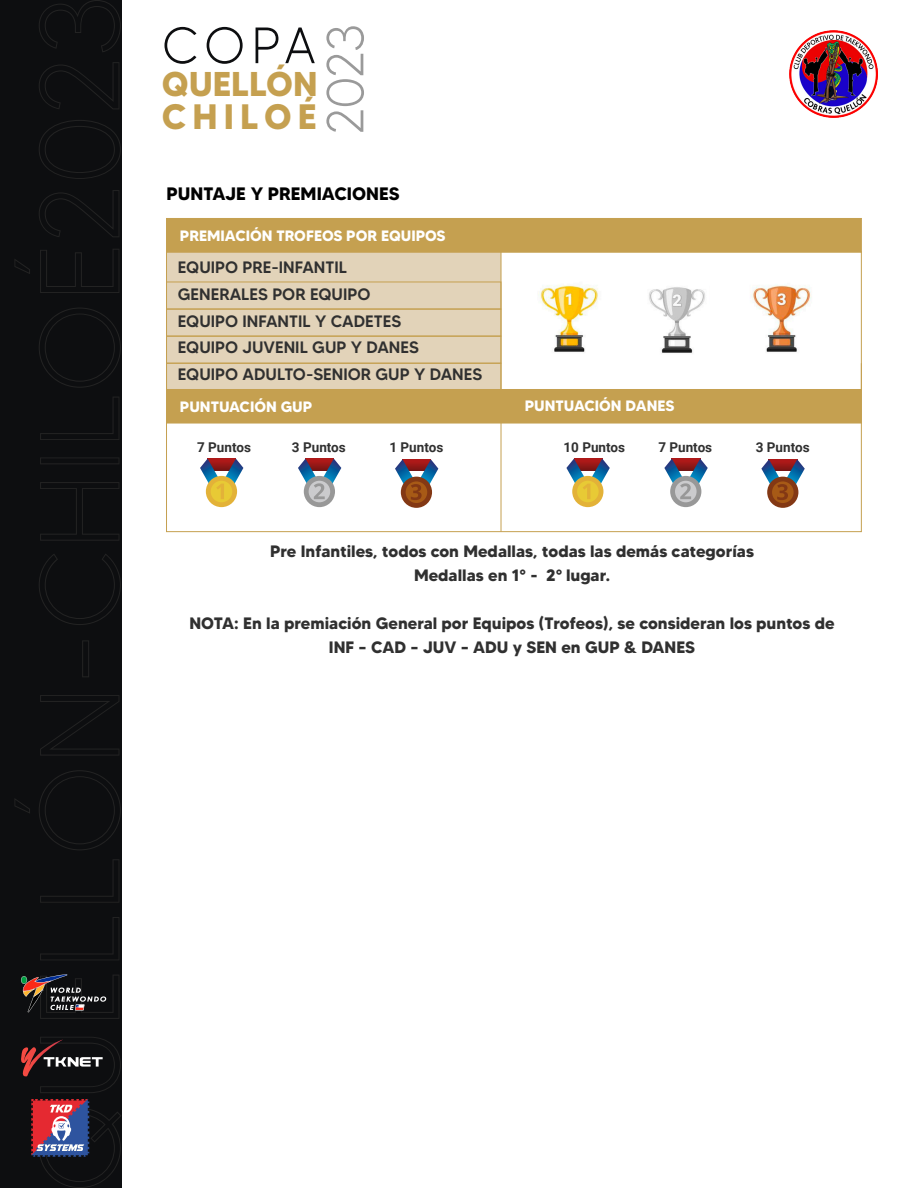
<style>
.page{position:relative;width:918px;height:1188px;background:#fff}
.page>*{position:absolute;margin:0;border:0;box-sizing:border-box;transform-origin:0 0}
.t1{font:300 51.9px "MADETOMMY";color:#9a9a9a}
.t2{font:300 51px "MADETOMMY";color:#0d0e10}
.t3{font:700 35.25px "MADETOMMY";letter-spacing:.175em;color:#c5a050}
.t4{font:700 34.35px "MADETOMMY";letter-spacing:-.005em;color:#c5a050}
.t5{font:700 18px "MADETOMMY";color:#000}
.t6{font:700 16.5px/24px "MADETOMMY";color:#303030;text-align:center}
.t7{font:500 16.5px/27px "MADETOMMY";color:#303030}
.t8{font:700 15px "MADETOMMY";color:#fff}
.t9{font:700 13.5px "Roboto";color:#303030}
</style>
<div class="page">
<div style="left:0;top:0;width:122px;height:1188px;background:#0d0e10"></div>
<svg style="left:40px;top:917px;width:79px;height:43px"></svg>
<svg style="left:40px;top:859px;width:79px;height:44px"></svg>
<svg style="left:14px;top:770px;width:107px;height:80px"></svg>
<svg style="left:40px;top:695px;width:79px;height:61px"></svg>
<svg style="left:82px;top:640px;width:7px;height:37px"></svg>
<svg style="left:39px;top:554px;width:82px;height:71px"></svg>
<svg style="left:40px;top:482px;width:79px;height:59px"></svg>
<svg style="left:40px;top:457px;width:79px;height:7px"></svg>
<svg style="left:40px;top:397px;width:79px;height:43px"></svg>
<svg style="left:39px;top:308px;width:82px;height:80px"></svg>
<svg style="left:14px;top:249px;width:105px;height:44px"></svg>
<svg style="left:39px;top:190px;width:80px;height:47px"></svg>
<svg style="left:39px;top:120px;width:82px;height:59px"></svg>
<svg style="left:39px;top:62px;width:80px;height:47px"></svg>
<svg style="left:39px;top:0;width:82px;height:52px"></svg>
<svg style="left:21px;top:1037px;width:100px;height:56px"></svg>
<svg style="left:31px;top:1099px;width:90px;height:89px"></svg>
<svg style="left:21px;top:974px;width:98px;height:45px"></svg>
<img style="left:789px;top:31px;width:89px;height:87px">
<div style="left:167px;top:250px;width:334px;height:140px;background:#e2d3b9"></div>
<div style="left:166px;top:218px;width:696px;height:34px;background:#c5a050"></div>
<div style="left:166px;top:282px;width:335px;height:27px;border:1px solid #c5a050"></div>
<div style="left:166px;top:309px;width:335px;height:27px;border:1px solid #c5a050"></div>
<div style="left:166px;top:336px;width:335px;height:27px;border:1px solid #c5a050"></div>
<div style="left:166px;top:363px;width:696px;height:27px;border:1px solid #c5a050"></div>
<div style="left:166px;top:389px;width:696px;height:34px;background:#c5a050"></div>
<hr style="left:501px;top:251px;width:1px;height:139px;background:#c5a050">
<hr style="left:501px;top:393px;width:1px;height:139px;background:#c5a050">
<img style="left:538px;top:285px;width:60px;height:67px">
<img style="left:649px;top:287px;width:56px;height:66px">
<img style="left:751px;top:285px;width:61px;height:67px">
<div style="left:206px;top:476px;width:31px;height:31px;background:#e3b238;border-radius:50%"></div>
<div style="left:211px;top:481px;width:21px;height:21px;background:#e8ca35;border-radius:50%"></div>
<svg style="left:200px;top:459px;width:43px;height:40px"></svg>
<div style="left:304px;top:476px;width:31px;height:31px;background:#989898;border-radius:50%"></div>
<div style="left:309px;top:481px;width:21px;height:21px;background:#cbcbcd;border-radius:50%"></div>
<svg style="left:298px;top:459px;width:43px;height:40px"></svg>
<div style="left:401px;top:477px;width:31px;height:31px;background:#833814;border-radius:50%"></div>
<div style="left:406px;top:481px;width:21px;height:22px;background:#a75a16;border-radius:50%"></div>
<svg style="left:395px;top:459px;width:43px;height:41px"></svg>
<div style="left:572px;top:476px;width:31px;height:31px;background:#e3b238;border-radius:50%"></div>
<div style="left:577px;top:481px;width:22px;height:21px;background:#e8ca35;border-radius:50%"></div>
<svg style="left:566px;top:459px;width:44px;height:40px"></svg>
<div style="left:670px;top:476px;width:31px;height:31px;background:#989898;border-radius:50%"></div>
<div style="left:675px;top:481px;width:22px;height:21px;background:#c4c4c6;border-radius:50%"></div>
<svg style="left:664px;top:459px;width:44px;height:40px"></svg>
<div style="left:767px;top:477px;width:31px;height:31px;background:#833814;border-radius:50%"></div>
<div style="left:772px;top:481px;width:22px;height:22px;background:#a75a16;border-radius:50%"></div>
<svg style="left:761px;top:459px;width:44px;height:41px"></svg>
<h2 class="t2" style="left:162px;top:14px;width:156px">COPA</h2>
<h3 class="t4" style="left:162px;top:62px;width:157px">QUELLÓN</h3>
<h3 class="t3" style="left:162px;top:95px;width:156px">CHILOÉ</h3>
<h1 class="t1" style="left:313px;top:135px;width:112px;rotate:-90deg">2023</h1>
<p class="t5" style="left:167px;top:182px;width:234px">PUNTAJE Y PREMIACIONES</p>
<p class="t8" style="left:180px;top:227px;width:267px">PREMIACIÓN TROFEOS POR EQUIPOS</p>
<p class="t7" style="left:178px;top:253px;width:306px">EQUIPO PRE-INFANTIL<br>GENERALES POR EQUIPO<br>EQUIPO INFANTIL Y CADETES<br>EQUIPO JUVENIL GUP Y DANES<br>EQUIPO ADULTO-SENIOR GUP Y DANES</p>
<p class="t8" style="left:180px;top:398px;width:134px">PUNTUACIÓN GUP</p>
<p class="t8" style="left:525px;top:396px;width:151px">PUNTUACIÓN DANES</p>
<p class="t9" style="left:197px;top:437px;width:55px">7 Puntos</p>
<p class="t9" style="left:292px;top:437px;width:55px">3 Puntos</p>
<p class="t9" style="left:389px;top:437px;width:55px">1 Puntos</p>
<p class="t9" style="left:563px;top:437px;width:63px">10 Puntos</p>
<p class="t9" style="left:658px;top:437px;width:55px">7 Puntos</p>
<p class="t9" style="left:756px;top:437px;width:55px">3 Puntos</p>
<p class="t6" style="left:270px;top:539px;width:485px">Pre Infantiles, todos con Medallas, todas las demás categorías<br>Medallas en 1° - 2° lugar.</p>
<p class="t6" style="left:189px;top:611px;width:647px">NOTA: En la premiación General por Equipos (Trofeos), se consideran los puntos de<br>INF – CAD – JUV – ADU y SEN en GUP &amp; DANES</p>
</div>
